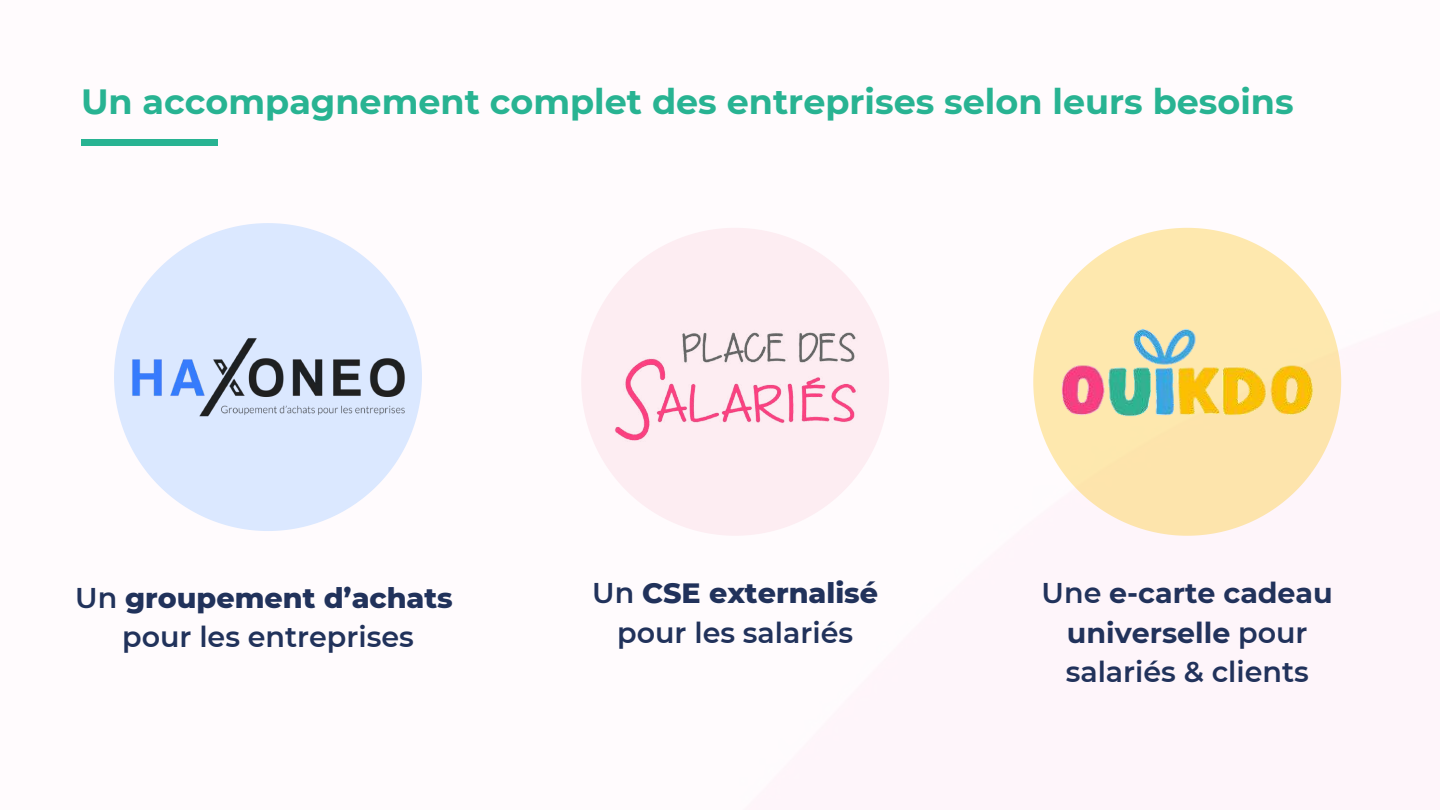
<style>
.page{position:relative;width:1440px;height:810px;background:#fff}
.page>*{position:absolute;margin:0;border:0;box-sizing:border-box;transform-origin:0 0}
.t1{font:700 35px "Montserrat";color:#28b392}
.t2{font:600 28.5px/39.8px "Montserrat";color:#21325b;text-align:center}
.t3{font:700 28.5px/39.8px "Montserrat";color:#21325b;text-align:center}
.s1{font-weight:800}
.s2{font-weight:600}
</style>
<div class="page">
<svg style="left:581px;top:228px;width:308px;height:308px;fill:#fdedf2"></svg>
<img style="left:608px;top:322px;width:254px;height:120px">
<svg style="left:114px;top:223px;width:308px;height:308px;fill:#dbe8ff"></svg>
<img style="left:131px;top:338px;width:275px;height:78px">
<svg style="left:1033px;top:228px;width:308px;height:308px;fill:#fee8ae"></svg>
<img style="left:1057px;top:319px;width:261px;height:107px">
<div style="left:81px;top:139px;width:136px;height:6px;background:#28b392"></div>
<p class="t1" style="left:81px;top:80px;width:1214px">Un accompagnement complet des entreprises selon leurs besoins</p>
<p class="t2" style="left:592px;top:573px;width:287px">Un <span class="s1">CSE externalisé </span>pour les salariés</p>
<p class="t2" style="left:75px;top:577px;width:379px">Un <span class="s1">groupement d’achats </span>pour les entreprises</p>
<p class="t3" style="left:1042px;top:573px;width:293px"><span class="s2">Une</span> e-carte cadeau universelle <span class="s2">pour salariés &amp; clients</span></p>
</div>
